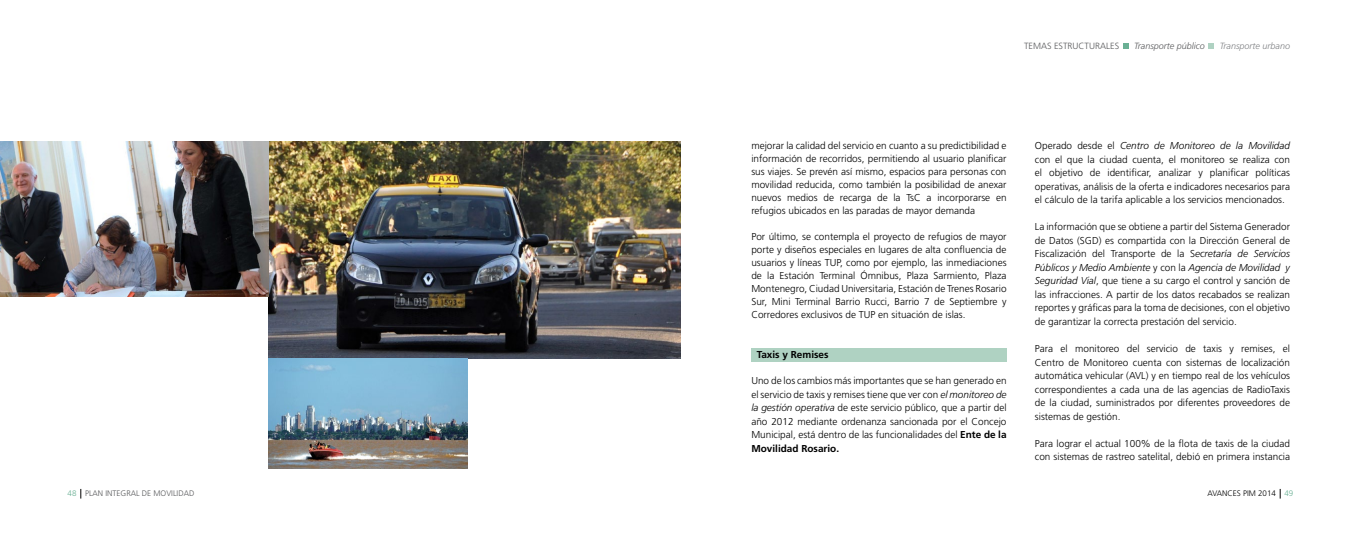
<style>
.page{position:relative;width:1361px;height:539px;background:#fff}
.page>*{position:absolute;margin:0;border:0;box-sizing:border-box;transform-origin:0 0}
.t1{font:300 10px/13.5px "Frutiger";color:#000;text-align:justify}
.t2{font:700 10px "Frutiger";color:#000}
.t3{font:300 9px "Frutiger";color:#58595b}
.t4{font:italic 300 9px "Frutiger";color:#58595b}
.t5{font:italic 300 9px "Frutiger";color:#808285}
.t6{font:300 8px "Frutiger";color:#58595b}
.t7{font:300 8px "Frutiger";color:#000}
.s1{font-style:italic}
.s2{font-weight:700}
.s3{color:#6ab094}
</style>
<div class="page">
<img style="left:268px;top:142px;width:412px;height:216px">
<img style="left:268px;top:358px;width:200px;height:110px">
<img style="left:0;top:142px;width:268px;height:155px">
<div style="left:751px;top:348px;width:255px;height:13px;background:#afd2c2"></div>
<svg style="left:1123px;top:43px;width:5px;height:6px"></svg>
<svg style="left:1208px;top:43px;width:6px;height:6px"></svg>
<p class="t3" style="left:1024px;top:41px;width:97px">TEMAS ESTRUCTURALES</p>
<p class="t4" style="left:1134px;top:41px;width:72px">Transporte público</p>
<p class="t5" style="left:1220px;top:41px;width:72px">Transporte urbano</p>
<p class="t1" style="left:751px;top:139px;width:257px;line-height:13px">mejorar la calidad del servicio en cuanto a su predictibilidad e información de recorridos, permitiendo al usuario planificar sus viajes. Se prevén así mismo, espacios para personas con movilidad reducida, como también la posibilidad de anexar nuevos medios de recarga de la TsC a incorporarse en refugios ubicados en las paradas de mayor demanda</p>
<p class="t1" style="left:751px;top:230px;width:257px;line-height:13px">Por último, se contempla el proyecto de refugios de mayor porte y diseños especiales en lugares de alta confluencia de usuarios y líneas TUP, como por ejemplo, las inmediaciones de la Estación Terminal Ómnibus, Plaza Sarmiento, Plaza Montenegro, Ciudad Universitaria, Estación de Trenes Rosario Sur, Mini Terminal Barrio Rucci, Barrio 7 de Septiembre y Corredores exclusivos de TUP en situación de islas.</p>
<p class="t2" style="left:757px;top:348px;width:73px">Taxis y Remises</p>
<p class="t1" style="left:751px;top:374px;width:257px">Uno de los cambios más importantes que se han generado en el servicio de taxis y remises tiene que ver con <span class="s1">el monitoreo de la gestión operativa</span> de este servicio público, que a partir del año 2012 mediante ordenanza sancionada por el Concejo Municipal, está dentro de las funcionalidades del <span class="s2">Ente de la Movilidad Rosario.</span></p>
<p class="t1" style="left:1035px;top:139px;width:257px">Operado desde el <span class="s1">Centro de Monitoreo de la Movilidad </span>con el que la ciudad cuenta, el monitoreo se realiza con el objetivo de identificar, analizar y planificar políticas operativas, análisis de la oferta e indicadores necesarios para el cálculo de la tarifa aplicable a los servicios mencionados.</p>
<p class="t1" style="left:1035px;top:220px;width:257px">La información que se obtiene a partir del Sistema Generador de Datos (SGD) es compartida con la Dirección General de Fiscalización del Transporte de la S<span class="s1">ecretaría de Servicios Públicos y Medio Ambiente</span> y con la <span class="s1">Agencia de Movilidad y Seguridad Vial</span>, que tiene a su cargo el control y sanción de las infracciones. A partir de los datos recabados se realizan reportes y gráficas para la toma de decisiones, con el objetivo de garantizar la correcta prestación del servicio.</p>
<p class="t1" style="left:1035px;top:342px;width:257px">Para el monitoreo del servicio de taxis y remises, el Centro de Monitoreo cuenta con sistemas de localización automática vehicular (AVL) y en tiempo real de los vehículos correspondientes a cada una de las agencias de RadioTaxis de la ciudad, suministrados por diferentes proveedores de sistemas de gestión.</p>
<p class="t1" style="left:1035px;top:436px;width:257px">Para lograr el actual 100% de la flota de taxis de la ciudad con sistemas de rastreo satelital, debió en primera instancia</p>
<p class="t6" style="left:68px;top:489px;width:128px"><span class="s3">48</span> PLAN INTEGRAL DE MOVILIDAD</p>
<p class="t7" style="left:1207px;top:489px;width:87px">AVANCES PIM 2014 <span class="s3">49</span></p>
</div>
